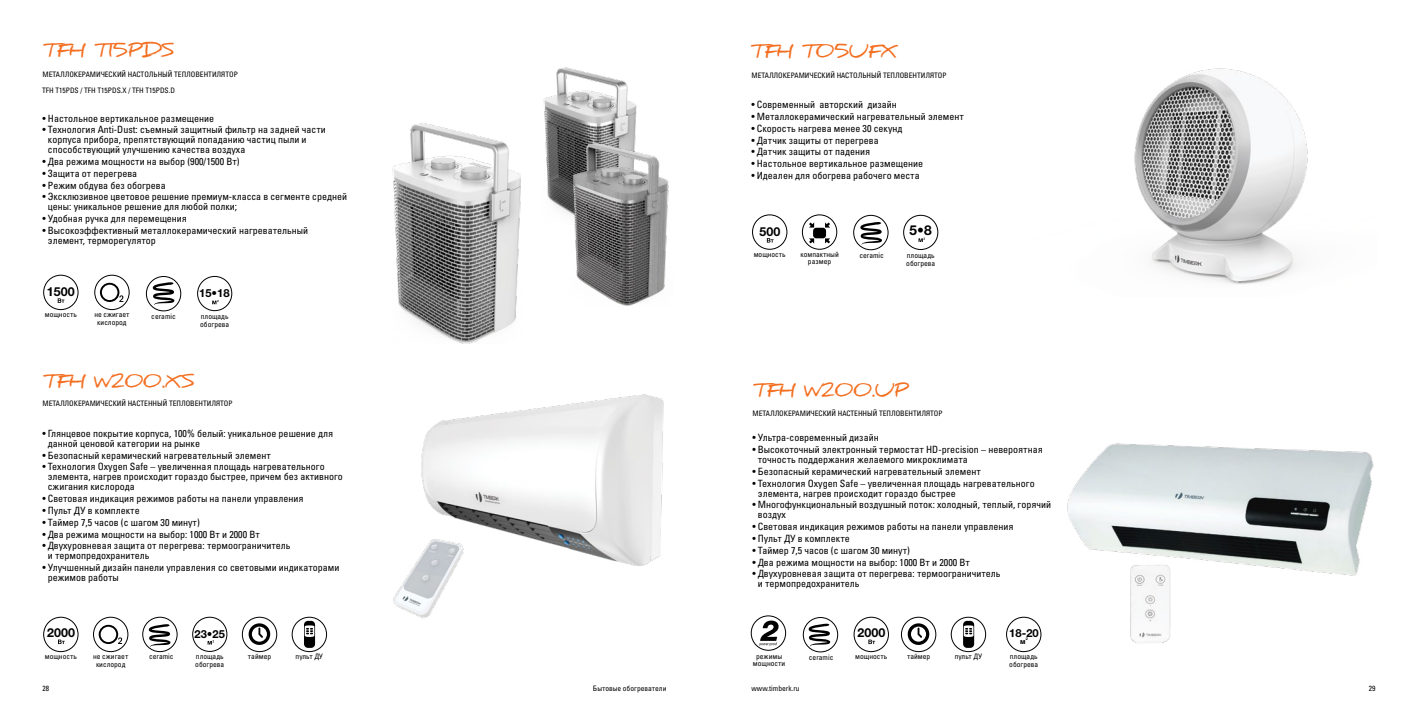
<style>
.page{position:relative;width:1418px;height:709px;background:#fff}
.page>*{position:absolute;margin:0;border:0;box-sizing:border-box;transform-origin:0 0}
.t1{font:700 18.75px "Daniel";color:#f36f21}
.t2{font:700 13.75px "Helvetica Neue Cyr";color:#000}
.t3{font:700 12.5px "Helvetica Neue Cyr";color:#000}
.t4{font:700 11.25px "Helvetica Neue Cyr";color:#000}
.t5{font:10px/10px "Partner Condensed";color:#000}
.t6{font:7.5px/7.5px "Partner Condensed";color:#000}
.t7{font:700 7.5px "Helvetica Neue Cyr";color:#000}
.t8{font:700 3.75px "Helvetica Neue Cyr";color:#000}
</style>
<div class="page">
<div style="left:43px;top:617px;width:35px;height:35px;border:1px solid #000;border-radius:50%"></div>
<div style="left:853px;top:617px;width:35px;height:35px;border:1px solid #000;border-radius:50%"></div>
<div style="left:1006px;top:617px;width:35px;height:35px;border:1px solid #000;border-radius:50%"></div>
<div style="left:142px;top:617px;width:35px;height:35px;border:1px solid #000;border-radius:50%"></div>
<svg style="left:149px;top:624px;width:22px;height:23px"></svg>
<svg style="left:58px;top:639px;width:7px;height:5px"></svg>
<svg style="left:868px;top:639px;width:7px;height:5px"></svg>
<div style="left:192px;top:617px;width:35px;height:34px;border:1px solid #000;border-radius:50%"></div>
<svg style="left:208px;top:640px;width:6px;height:4px"></svg>
<div style="left:197px;top:276px;width:35px;height:35px;border:1px solid #000;border-radius:50%"></div>
<div style="left:43px;top:275px;width:35px;height:35px;border:1px solid #000;border-radius:50%"></div>
<div style="left:94px;top:275px;width:35px;height:35px;border:1px solid #000;border-radius:50%"></div>
<div style="left:146px;top:276px;width:35px;height:35px;border:1px solid #000;border-radius:50%"></div>
<svg style="left:152px;top:282px;width:23px;height:23px"></svg>
<svg style="left:58px;top:298px;width:6px;height:5px"></svg>
<svg style="left:212px;top:300px;width:6px;height:4px"></svg>
<svg style="left:100px;top:283px;width:23px;height:19px"></svg>
<img style="left:392px;top:123px;width:129px;height:220px">
<img style="left:543px;top:67px;width:94px;height:146px">
<img style="left:567px;top:139px;width:102px;height:167px">
<div style="left:751px;top:615px;width:35px;height:35px;border:1px solid #000;border-radius:50%"></div>
<div style="left:803px;top:617px;width:35px;height:35px;border:1px solid #000;border-radius:50%"></div>
<svg style="left:759px;top:620px;width:19px;height:26px"></svg>
<svg style="left:808px;top:623px;width:23px;height:24px"></svg>
<img style="left:1067px;top:443px;width:307px;height:133px">
<div style="left:93px;top:617px;width:35px;height:35px;border:1px solid #000;border-radius:50%"></div>
<svg style="left:99px;top:625px;width:23px;height:19px"></svg>
<svg style="left:249px;top:623px;width:21px;height:22px"></svg>
<div style="left:242px;top:617px;width:35px;height:35px;border:1px solid #000;border-radius:50%"></div>
<svg style="left:907px;top:623px;width:22px;height:22px"></svg>
<div style="left:901px;top:617px;width:35px;height:35px;border:1px solid #000;border-radius:50%"></div>
<div style="left:292px;top:617px;width:35px;height:35px;border:1px solid #000;border-radius:50%"></div>
<svg style="left:304px;top:621px;width:11px;height:27px"></svg>
<div style="left:950px;top:617px;width:36px;height:35px;border:1px solid #000;border-radius:50%"></div>
<svg style="left:963px;top:621px;width:11px;height:27px"></svg>
<img style="left:393px;top:574px;width:59px;height:44px">
<img style="left:1117px;top:562px;width:66px;height:81px">
<img style="left:409px;top:394px;width:255px;height:180px">
<div style="left:903px;top:215px;width:35px;height:35px;border:1px solid #000;border-radius:50%"></div>
<div style="left:752px;top:214px;width:35px;height:35px;border:1px solid #000;border-radius:50%"></div>
<div style="left:802px;top:214px;width:35px;height:35px;border:1px solid #000;border-radius:50%"></div>
<div style="left:853px;top:215px;width:35px;height:35px;border:1px solid #000;border-radius:50%"></div>
<img style="left:1134px;top:68px;width:174px;height:216px">
<svg style="left:809px;top:222px;width:21px;height:21px"></svg>
<svg style="left:860px;top:222px;width:23px;height:23px"></svg>
<svg style="left:767px;top:238px;width:6px;height:4px"></svg>
<svg style="left:918px;top:238px;width:6px;height:4px"></svg>
<h1 class="t1" style="left:43px;top:40px;width:132px">TFH T15PDS</h1>
<p class="t6" style="left:42px;top:67px;width:197px;line-height:15.6px">МЕТАЛЛОКЕРАМИЧЕСКИЙ НАСТОЛЬНЫЙ ТЕПЛОВЕНТИЛЯТОР<br>TFH T15PDS / TFH T15PDS.X / TFH T15PDS.D</p>
<p class="t5" style="left:43px;top:114px;width:173px">• Настольное вертикальное размещение</p>
<p class="t5" style="left:48px;top:126px;width:279px;text-indent:-5px">• Технология Anti-Dust: съемный защитный фильтр на задней части корпуса прибора, препятствующий попаданию частиц пыли и способствующий улучшению качества воздуха</p>
<p class="t5" style="left:43px;top:157px;width:198px">• Два режима мощности на выбор (900/1500 Вт)</p>
<p class="t5" style="left:43px;top:169px;width:96px">• Защита от перегрева</p>
<p class="t5" style="left:43px;top:181px;width:125px">• Режим обдува без обогрева</p>
<p class="t5" style="left:48px;top:193px;width:300px;text-indent:-5px">• Эксклюзивное цветовое решение премиум-класса в сегменте средней цены: уникальное решение для любой полки;</p>
<p class="t5" style="left:43px;top:214px;width:146px">• Удобная ручка для перемещения</p>
<p class="t5" style="left:48px;top:226px;width:262px;text-indent:-5px">• Высокоэффективный металлокерамический нагревательный элемент, терморегулятор</p>
<p class="t3" style="left:47px;top:285px;width:29px">1500</p>
<p class="t4" style="left:199px;top:287px;width:32px">15•18</p>
<p class="t6" style="left:45px;top:311px;width:34px">мощность</p>
<p class="t6" style="left:94px;top:311px;width:37px;text-align:center">не сжигает кислород</p>
<p class="t6" style="left:151px;top:313px;width:26px">ceramic</p>
<p class="t6" style="left:200px;top:313px;width:30px">площадь обогрева</p>
<h1 class="t1" style="left:43px;top:370px;width:153px">TFH W200.XS</h1>
<p class="t6" style="left:43px;top:400px;width:192px">МЕТАЛЛОКЕРАМИЧЕСКИЙ НАСТЕННЫЙ ТЕПЛОВЕНТИЛЯТОР</p>
<p class="t5" style="left:48px;top:429px;width:287px;text-indent:-5px">• Глянцевое покрытие корпуса, 100% белый: уникальное решение для данной ценовой категории на рынке</p>
<p class="t5" style="left:43px;top:451px;width:230px">• Безопасный керамический нагревательный элемент</p>
<p class="t5" style="left:48px;top:463px;width:296px;text-indent:-5px">• Технология Oxygen Safe – увеличенная площадь нагревательного элемента, нагрев происходит гораздо быстрее, причем без активного сжигания кислорода</p>
<p class="t5" style="left:43px;top:494px;width:262px">• Световая индикация режимов работы на панели управления</p>
<p class="t5" style="left:43px;top:506px;width:99px">• Пульт ДУ в комплекте</p>
<p class="t5" style="left:43px;top:518px;width:159px">• Таймер 7,5 часов (с шагом 30 минут)</p>
<p class="t5" style="left:43px;top:530px;width:219px">• Два режима мощности на выбор: 1000 Вт и 2000 Вт</p>
<p class="t5" style="left:48px;top:541px;width:244px;text-indent:-5px">• Двухуровневая защита от перегрева: термоограничитель и термопредохранитель</p>
<p class="t5" style="left:48px;top:563px;width:293px;text-indent:-5px">• Улучшенный дизайн панели управления со световыми индикаторами режимов работы</p>
<h1 class="t1" style="left:750px;top:40px;width:148px">TFH T05UFX</h1>
<p class="t6" style="left:751px;top:72px;width:197px">МЕТАЛЛОКЕРАМИЧЕСКИЙ НАСТОЛЬНЫЙ ТЕПЛОВЕНТИЛЯТОР</p>
<p class="t5" style="left:751px;top:101px;width:147px">• Современный авторский дизайн</p>
<p class="t5" style="left:751px;top:112px;width:214px">• Металлокерамический нагревательный элемент</p>
<p class="t5" style="left:751px;top:124px;width:152px">• Скорость нагрева менее 30 секунд</p>
<p class="t5" style="left:751px;top:136px;width:129px">• Датчик защиты от перегрева</p>
<p class="t5" style="left:751px;top:148px;width:120px">• Датчик защиты от падения</p>
<p class="t5" style="left:751px;top:159px;width:173px">• Настольное вертикальное размещение</p>
<p class="t5" style="left:751px;top:171px;width:170px">• Идеален для обогрева рабочего места</p>
<p class="t3" style="left:759px;top:225px;width:22px">500</p>
<h2 class="t2" style="left:909px;top:223px;width:24px">5•8</h2>
<p class="t6" style="left:753px;top:251px;width:34px">мощность</p>
<p class="t6" style="left:800px;top:251px;width:40px;text-align:center">компактный размер</p>
<p class="t6" style="left:906px;top:252px;width:30px">площадь обогрева</p>
<p class="t6" style="left:859px;top:252px;width:26px">ceramic</p>
<h1 class="t1" style="left:752px;top:379px;width:156px">TFH W200.UP</h1>
<p class="t6" style="left:752px;top:410px;width:192px">МЕТАЛЛОКЕРАМИЧЕСКИЙ НАСТЕННЫЙ ТЕПЛОВЕНТИЛЯТОР</p>
<p class="t5" style="left:752px;top:433px;width:128px">• Ультра-современный дизайн</p>
<p class="t5" style="left:758px;top:445px;width:286px;text-indent:-5px">• Высокоточный электронный термостат HD-precision – невероятная точность поддержания желаемого микроклимата</p>
<p class="t5" style="left:752px;top:467px;width:230px">• Безопасный керамический нагревательный элемент</p>
<p class="t5" style="left:758px;top:479px;width:278px;text-indent:-5px">• Технология Oxygen Safe – увеличенная площадь нагревательного элемента, нагрев происходит гораздо быстрее</p>
<p class="t5" style="left:758px;top:500px;width:295px;text-indent:-5px">• Многофункциональный воздушный поток: холодный, теплый, горячий воздух</p>
<p class="t5" style="left:752px;top:522px;width:262px">• Световая индикация режимов работы на панели управления</p>
<p class="t5" style="left:752px;top:534px;width:99px">• Пульт ДУ в комплекте</p>
<p class="t5" style="left:752px;top:546px;width:159px">• Таймер 7,5 часов (с шагом 30 минут)</p>
<p class="t5" style="left:752px;top:558px;width:219px">• Два режима мощности на выбор: 1000 Вт и 2000 Вт</p>
<p class="t5" style="left:758px;top:569px;width:244px;text-indent:-5px">• Двухуровневая защита от перегрева: термоограничитель и термопредохранитель</p>
<p class="t3" style="left:47px;top:626px;width:29px">2000</p>
<p class="t3" style="left:857px;top:626px;width:29px">2000</p>
<p class="t4" style="left:1009px;top:626px;width:31px">18-20</p>
<p class="t7" style="left:1020px;top:637px;width:7px">м</p>
<p class="t4" style="left:194px;top:627px;width:32px">23•25</p>
<p class="t8" style="left:1025px;top:637px;width:4px">2</p>
<p class="t6" style="left:149px;top:653px;width:26px">ceramic</p>
<p class="t6" style="left:248px;top:653px;width:25px">таймер</p>
<p class="t6" style="left:295px;top:653px;width:29px">пульт ДУ</p>
<p class="t6" style="left:907px;top:653px;width:25px">таймер</p>
<p class="t6" style="left:954px;top:653px;width:29px">пульт ДУ</p>
<p class="t6" style="left:93px;top:653px;width:37px">не сжигает</p>
<p class="t6" style="left:808px;top:654px;width:26px">ceramic</p>
<p class="t6" style="left:96px;top:661px;width:31px">кислород</p>
<p class="t6" style="left:753px;top:653px;width:34px;text-align:center">режимы мощности</p>
<p class="t6" style="left:45px;top:653px;width:34px">мощность</p>
<p class="t6" style="left:855px;top:653px;width:34px">мощность</p>
<p class="t6" style="left:1009px;top:653px;width:30px">площадь обогрева</p>
<p class="t6" style="left:195px;top:653px;width:30px">площадь обогрева</p>
<p class="t6" style="left:43px;top:685px;width:8px">28</p>
<p class="t6" style="left:593px;top:685px;width:75px">Бытовые обогреватели</p>
<p class="t6" style="left:751px;top:685px;width:50px">www.timberk.ru</p>
<p class="t6" style="left:1368px;top:685px;width:8px">29</p>
</div>
